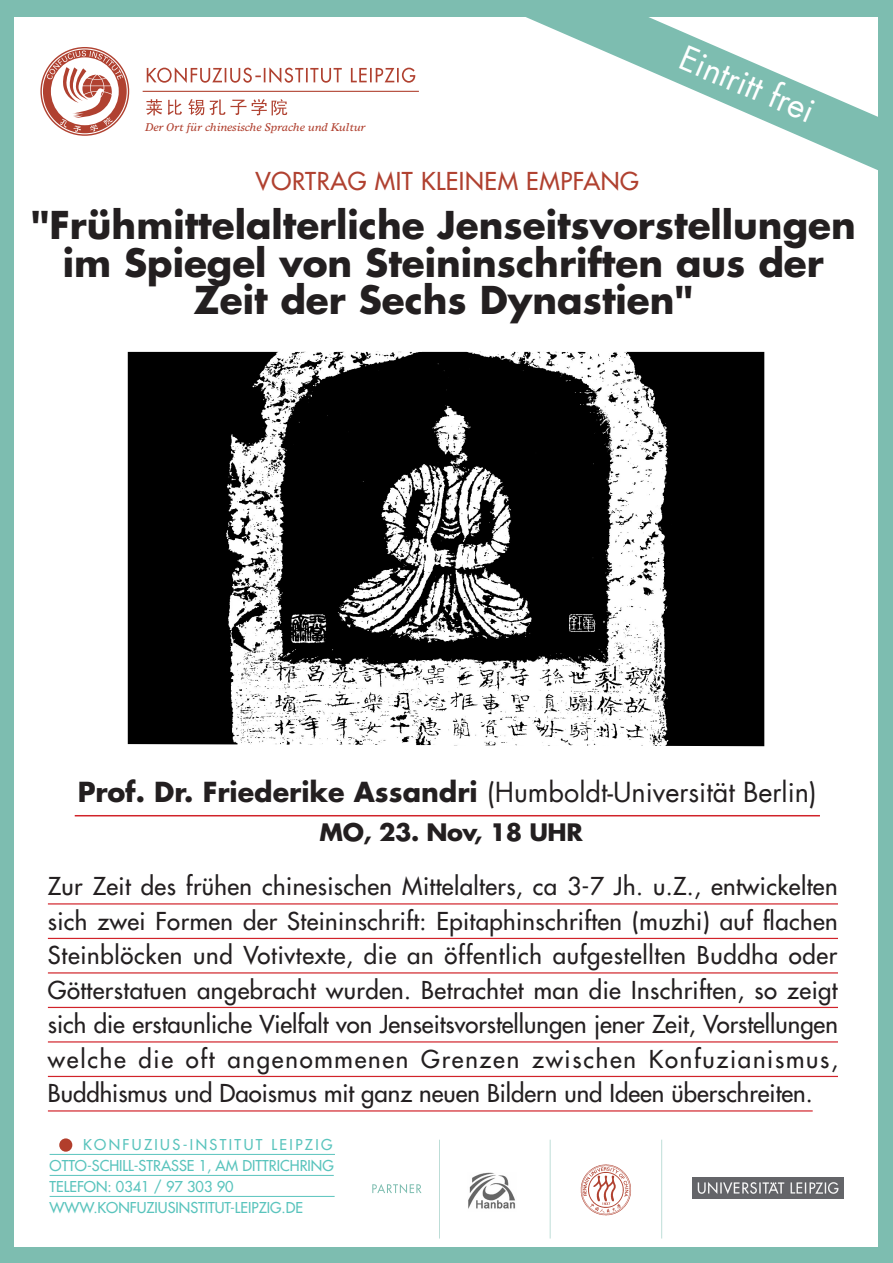
<style>
.page{position:relative;width:893px;height:1263px;background:#7dbdb0}
.page>*{position:absolute;margin:0;border:0;box-sizing:border-box;transform-origin:0 0}
.t1{font:700 37.5px/37.5px "Futura";color:#231f20;text-align:center}
.t2{font:33px "Futura";color:#fff}
.t3{font:27px "Futura";color:#231f20}
.t4{font:24px/34.5px "Futura";color:#231f20;text-align:justify}
.t5{font:24px "Futura";letter-spacing:.025em;color:#b04130}
.t6{font:700 23.55px "Futura";letter-spacing:-.02em;color:#231f20}
.t7{font:14.55px "Futura";color:#5ac4bd}
.t8{font:14.55px "Futura";letter-spacing:.165em;color:#5ac4bd}
.t9{font:italic 11.25px "Times Europa";color:#b04130}
.s1{font-weight:700}
</style>
<div class="page">
<div style="left:15px;top:17px;width:863px;height:1229px;background:#fff"></div>
<svg style="left:526px;top:17px;width:352px;height:153px"></svg>
<hr style="left:48px;top:903px;width:790px;height:1px;background:#d1232a">
<hr style="left:48px;top:938px;width:790px;height:1px;background:#d1232a">
<hr style="left:48px;top:972px;width:790px;height:1px;background:#d1232a">
<hr style="left:48px;top:1007px;width:790px;height:1px;background:#d1232a">
<hr style="left:48px;top:1041px;width:790px;height:1px;background:#d1232a">
<hr style="left:48px;top:1076px;width:790px;height:1px;background:#d1232a">
<hr style="left:48px;top:1110px;width:765px;height:1px;background:#d1232a">
<hr style="left:50px;top:1154px;width:285px;height:1px;background:#5ac4bd">
<hr style="left:50px;top:1175px;width:284px;height:1px;background:#5ac4bd">
<hr style="left:50px;top:1196px;width:285px;height:1px;background:#5ac4bd">
<div style="left:59px;top:1138px;width:13px;height:14px;background:#b23e2c;border-radius:50%"></div>
<svg style="left:40px;top:47px;width:379px;height:89px"></svg>
<img style="left:693px;top:1177px;width:150px;height:21px">
<svg style="left:372px;top:1140px;width:290px;height:98px"></svg>
<img style="left:128px;top:352px;width:636px;height:394px">
<hr style="left:75px;top:815px;width:745px;height:1px;background:#d1232a">
<p class="t9" style="left:145px;top:121px;width:222px">Der Ort für chinesische Sprache und Kultur</p>
<p class="t5" style="left:256px;top:166px;width:385px">VORTRAG MIT KLEINEM EMPFANG</p>
<p class="t2" style="left:690px;top:37px;width:145px;rotate:23deg">Eintritt frei</p>
<p class="t1" style="left:31px;top:206px;width:826px">"Frühmittelalterliche Jenseitsvorstellungen im Spiegel von Steininschriften aus der<br>Zeit der Sechs Dynastien"</p>
<p class="t3" style="left:78px;top:775px;width:741px"><span class="s1">Prof. Dr. Friederike Assandri</span> (Humboldt-Universität Berlin)</p>
<p class="t6" style="left:320px;top:816px;width:265px">MO, 23. Nov, 18 UHR</p>
<p class="t4" style="left:48px;top:869px;width:792px">Zur Zeit des frühen chinesischen Mittelalters, ca 3-7 Jh. u.Z., entwickelten sich zwei Formen der Steininschrift: Epitaphinschriften (muzhi) auf flachen Steinblöcken und Votivtexte, die an öffentlich aufgestellten Buddha oder Götterstatuen angebracht wurden. Betrachtet man die Inschriften, so zeigt sich die erstaunliche Vielfalt von Jenseitsvorstellungen jener Zeit, Vorstellungen welche die oft angenommenen Grenzen zwischen Konfuzianismus, Buddhismus und Daoismus mit ganz neuen Bildern und Ideen überschreiten.</p>
<p class="t8" style="left:83px;top:1136px;width:251px">KONFUZIUS-INSTITUT LEIPZIG</p>
<p class="t7" style="left:50px;top:1157px;width:286px">OTTO-SCHILL-STRASSE 1, AM DITTRICHRING</p>
<p class="t7" style="left:50px;top:1178px;width:185px">TELEFON: 0341 / 97 303 90</p>
<p class="t7" style="left:50px;top:1199px;width:255px">WWW.KONFUZIUSINSTITUT-LEIPZIG.DE</p>
</div>
